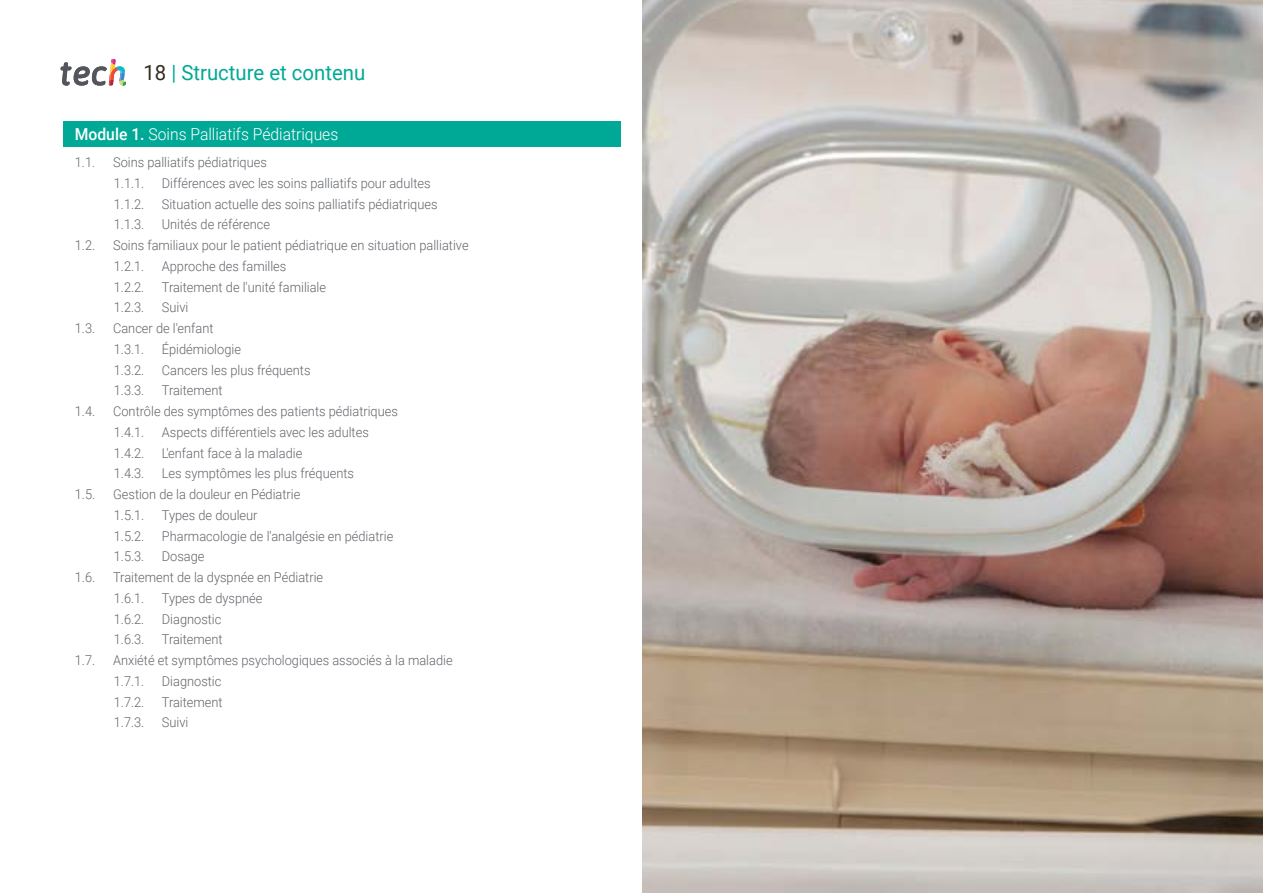
<style>
.page{position:relative;width:1263px;height:893px;background:#fff}
.page>*{position:absolute;margin:0;border:0;box-sizing:border-box;transform-origin:0 0}
.t1{font:21px "Roboto";color:#00a996}
.t2{font:300 16.5px "Roboto";color:#fff;scale:.95 1}
.t3{font:300 13.5px/20.7px "Roboto";color:#61646a;scale:.95 1}
.s1{color:#312e20}
.s2{font-weight:500}
</style>
<div class="page">
<div style="left:64px;top:121px;width:557px;height:25px;background:#00a996"></div>
<img style="left:642px;top:0;width:621px;height:893px">
<svg style="left:61px;top:59px;width:65px;height:27px"></svg>
<h1 class="t1" style="left:144px;top:57px;width:223px"><span class="s1">18</span> | Structure et contenu</h1>
<p class="t2" style="left:75px;top:123px;width:279px"><span class="s2">Module 1.</span> Soins Palliatifs Pédiatriques</p>
<p class="t3" style="left:75px;top:151px;width:23px">1.1.</p>
<p class="t3" style="left:113px;top:151px;width:163px">Soins palliatifs pédiatriques<br>1.1.1.</p>
<p class="t3" style="left:162px;top:172px;width:284px">Différences avec les soins palliatifs pour adultes</p>
<p class="t3" style="left:114px;top:193px;width:34px">1.1.2.</p>
<p class="t3" style="left:162px;top:193px;width:292px">Situation actuelle des soins palliatifs pédiatriques</p>
<p class="t3" style="left:114px;top:214px;width:34px">1.1.3.</p>
<p class="t3" style="left:162px;top:214px;width:115px">Unités de référence</p>
<p class="t3" style="left:75px;top:234px;width:23px">1.2.</p>
<p class="t3" style="left:113px;top:234px;width:376px">Soins familiaux pour le patient pédiatrique en situation palliative<br>1.2.1.</p>
<p class="t3" style="left:162px;top:255px;width:133px">Approche des familles</p>
<p class="t3" style="left:114px;top:276px;width:34px">1.2.2.</p>
<p class="t3" style="left:162px;top:276px;width:174px">Traitement de l'unité familiale</p>
<p class="t3" style="left:114px;top:297px;width:34px">1.2.3.</p>
<p class="t3" style="left:162px;top:297px;width:29px">Suivi</p>
<p class="t3" style="left:75px;top:317px;width:23px">1.3.</p>
<p class="t3" style="left:113px;top:317px;width:107px">Cancer de l'enfant<br>1.3.1.</p>
<p class="t3" style="left:162px;top:338px;width:85px">Épidémiologie</p>
<p class="t3" style="left:114px;top:359px;width:34px">1.3.2.</p>
<p class="t3" style="left:162px;top:359px;width:158px">Cancers les plus fréquents</p>
<p class="t3" style="left:114px;top:380px;width:34px">1.3.3.</p>
<p class="t3" style="left:162px;top:380px;width:66px">Traitement</p>
<p class="t3" style="left:75px;top:400px;width:23px">1.4.</p>
<p class="t3" style="left:113px;top:400px;width:301px">Contrôle des symptômes des patients pédiatriques<br>1.4.1.</p>
<p class="t3" style="left:162px;top:421px;width:219px">Aspects différentiels avec les adultes</p>
<p class="t3" style="left:114px;top:442px;width:34px">1.4.2.</p>
<p class="t3" style="left:162px;top:442px;width:149px">L'enfant face à la maladie</p>
<p class="t3" style="left:114px;top:463px;width:34px">1.4.3.</p>
<p class="t3" style="left:162px;top:463px;width:204px">Les symptômes les plus fréquents</p>
<p class="t3" style="left:75px;top:483px;width:23px">1.5.</p>
<p class="t3" style="left:113px;top:483px;width:199px">Gestion de la douleur en Pédiatrie<br>1.5.1.</p>
<p class="t3" style="left:162px;top:504px;width:102px">Types de douleur</p>
<p class="t3" style="left:114px;top:525px;width:34px">1.5.2.</p>
<p class="t3" style="left:162px;top:525px;width:245px">Pharmacologie de l'analgésie en pédiatrie</p>
<p class="t3" style="left:114px;top:546px;width:34px">1.5.3.</p>
<p class="t3" style="left:162px;top:546px;width:46px">Dosage</p>
<p class="t3" style="left:75px;top:566px;width:23px">1.6.</p>
<p class="t3" style="left:113px;top:566px;width:223px">Traitement de la dyspnée en Pédiatrie<br>1.6.1.</p>
<p class="t3" style="left:162px;top:587px;width:107px">Types de dyspnée</p>
<p class="t3" style="left:114px;top:608px;width:34px">1.6.2.</p>
<p class="t3" style="left:162px;top:608px;width:64px">Diagnostic</p>
<p class="t3" style="left:114px;top:629px;width:34px">1.6.3.</p>
<p class="t3" style="left:162px;top:629px;width:66px">Traitement</p>
<p class="t3" style="left:75px;top:649px;width:23px">1.7.</p>
<p class="t3" style="left:113px;top:649px;width:359px">Anxiété et symptômes psychologiques associés à la maladie<br>1.7.1.</p>
<p class="t3" style="left:162px;top:670px;width:64px">Diagnostic</p>
<p class="t3" style="left:114px;top:691px;width:34px">1.7.2.</p>
<p class="t3" style="left:162px;top:691px;width:66px">Traitement</p>
<p class="t3" style="left:114px;top:712px;width:34px">1.7.3.</p>
<p class="t3" style="left:162px;top:712px;width:29px">Suivi</p>
</div>
